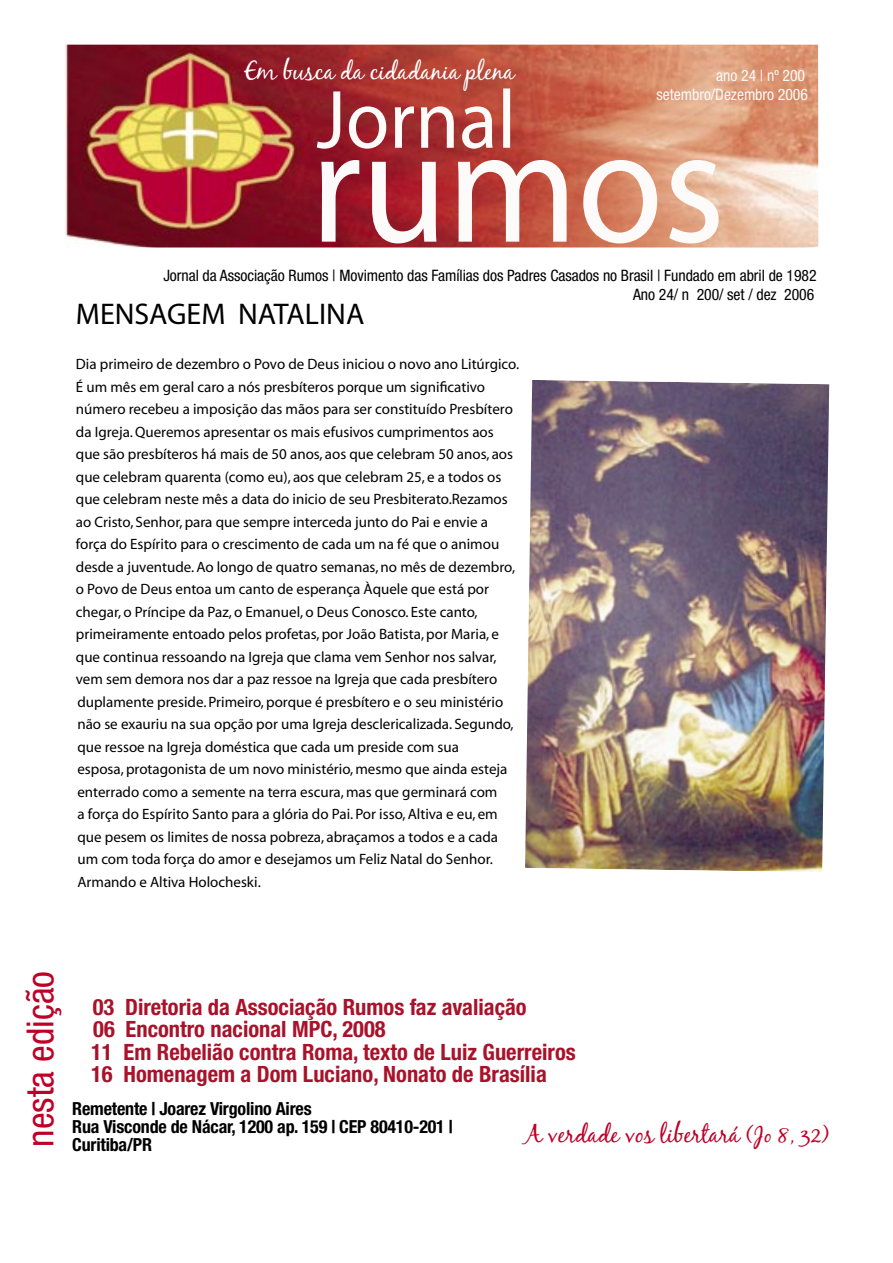
<style>
.page{position:relative;width:893px;height:1263px;background:#fff}
.page>*{position:absolute;margin:0;border:0;box-sizing:border-box;transform-origin:0 0}
.t1{font:condensed 37.5px "Helvetica Neue";color:#be0027}
.t2{font:900 condensed 30px "Helvetica Neue";color:#000}
.t3{font:24.75px "Black Jack";color:#be0027}
.t4{font:24.75px "Black Jack";color:#fff}
.t5{font:700 condensed 22.5px/22.5px "Helvetica Neue";color:#a9122a}
.t6{font:700 condensed 18px/18px "Helvetica Neue";letter-spacing:-.01em;color:#000}
.t7{font:condensed 15.75px/18.9px "Helvetica Neue";letter-spacing:-.005em;color:#000;text-align:right}
.t8{font:condensed 15.75px/18.9px "Helvetica Neue";letter-spacing:-.005em;color:#fafafa;text-align:right}
.t9{font:900 condensed 15px/22.5px "Helvetica Neue";color:#000}
.s1{font-size:21.75px}
</style>
<div class="page">
<img style="left:525px;top:380px;width:304px;height:492px">
<img style="left:65px;top:45px;width:753px;height:202px">
<svg style="left:321px;top:160px;width:398px;height:83px"></svg>
<svg style="left:317px;top:88px;width:193px;height:61px"></svg>
<h3 class="t4" style="left:244px;top:56px;width:271px">Em busca da cidadania plena</h3>
<p class="t8" style="left:657px;top:66px;width:153px">ano 24 | nº 200 setembro/Dezembro 2006</p>
<p class="t7" style="left:163px;top:266px;width:655px">Jornal da Associação Rumos | Movimento das Famílias dos Padres Casados no Brasil | Fundado em abril de 1982<br>Ano 24/ n 200/ set / dez 2006</p>
<h2 class="t2" style="left:76px;top:299px;width:290px">MENSAGEM NATALINA</h2>
<p class="t9" style="left:76px;top:354px;width:445px">Dia primeiro de dezembro o Povo de Deus iniciou o novo ano Litúrgico.<br>É um mês em geral caro a nós presbíteros porque um significativo número recebeu a imposição das mãos para ser constituído Presbítero da Igreja. Queremos apresentar os mais efusivos cumprimentos aos que são presbíteros há mais de 50 anos, aos que celebram 50 anos, aos que celebram quarenta (como eu), aos que celebram 25, e a todos os que celebram neste mês a data do inicio de seu Presbiterato.Rezamos ao Cristo, Senhor, para que sempre interceda junto do Pai e envie a força do Espírito para o crescimento de cada um na fé que o animou desde a juventude. Ao longo de quatro semanas, no mês de dezembro, o Povo de Deus entoa um canto de esperança Àquele que está por chegar, o Príncipe da Paz, o Emanuel, o Deus Conosco. Este canto, primeiramente entoado pelos profetas, por João Batista, por Maria, e que continua ressoando na Igreja que clama vem Senhor nos salvar, vem sem demora nos dar a paz ressoe na Igreja que cada presbítero duplamente preside. Primeiro, porque é presbítero e o seu ministério não se exauriu na sua opção por uma Igreja desclericalizada. Segundo, que ressoe na Igreja doméstica que cada um preside com sua<br>esposa, protagonista de um novo ministério, mesmo que ainda esteja enterrado como a semente na terra escura, mas que germinará com<br>a força do Espírito Santo para a glória do Pai. Por isso, Altiva e eu, em que pesem os limites de nossa pobreza, abraçamos a todos e a cada um com toda força do amor e desejamos um Feliz Natal do Senhor.<br>Armando e Altiva Holocheski.</p>
<h1 class="t1" style="left:19px;top:1147px;width:177px;rotate:-90deg">nesta edição</h1>
<h3 class="t5" style="left:91px;top:995px;width:486px">03 Diretoria da Associação Rumos faz avaliação<br>06 Encontro nacional MPC, 2008<br>11 Em Rebelião contra Roma, texto de Luiz Guerreiros 16 Homenagem a Dom Luciano, Nonato de Brasília</h3>
<p class="t6" style="left:72px;top:1100px;width:382px">Remetente | Joarez Virgolino Aires<br>Rua Visconde de Nácar, 1200 ap. 159 | CEP 80410-201 |<br>Curitiba/PR</p>
<h3 class="t3" style="left:524px;top:1119px;width:306px">A verdade vos libertará <span class="s1">(Jo 8, 32)</span></h3>
</div>
